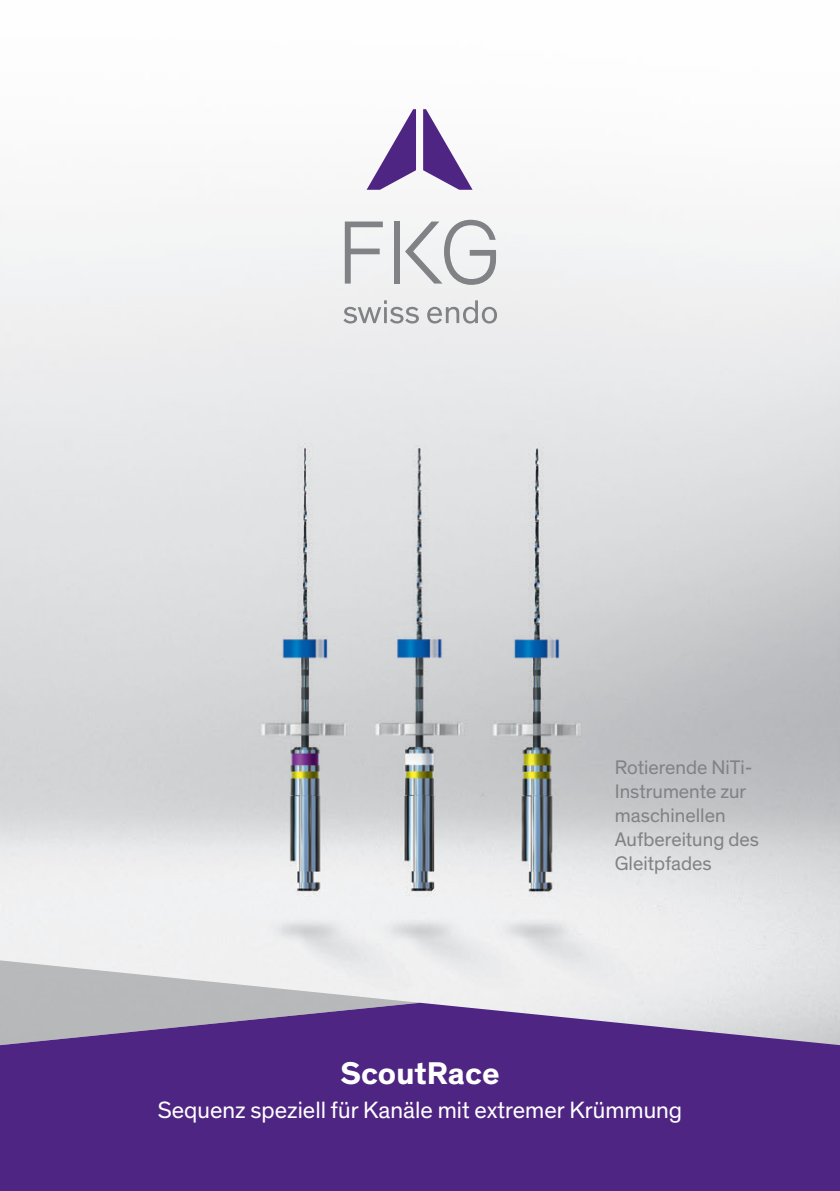
<style>
.page{position:relative;width:840px;height:1191px;background:#fff}
.page>*{position:absolute;margin:0;border:0;box-sizing:border-box;transform-origin:0 0}
.t1{font:700 32px "Theinhardt";color:#fff}
.t2{font:24px "Theinhardt";color:#fff}
.t3{font:20px/24.2px "Theinhardt";color:#808285}
</style>
<div class="page">
<img style="left:0;top:110px;width:839px;height:892px">
<svg style="left:343px;top:300px;width:75px;height:23px"></svg>
<svg style="left:427px;top:300px;width:69px;height:23px"></svg>
<svg style="left:344px;top:221px;width:38px;height:62px"></svg>
<div style="left:394px;top:221px;width:6px;height:62px;background:#808285"></div>
<svg style="left:405px;top:220px;width:91px;height:65px"></svg>
<svg style="left:366px;top:109px;width:50px;height:81px"></svg>
<svg style="left:423px;top:109px;width:49px;height:81px"></svg>
<div style="left:0;top:1002px;width:839px;height:189px;background:#4e2582"></div>
<svg style="left:0;top:951px;width:420px;height:103px"></svg>
<p class="t3" style="left:614px;top:755px;width:145px">Rotierende NiTi-<br>Instrumente zur maschinellen<br>Aufbereitung des<br>Gleitpfades</p>
<h1 class="t1" style="left:340px;top:1053px;width:160px">ScoutRace</h1>
<p class="t2" style="left:158px;top:1095px;width:525px">Sequenz speziell für Kanäle mit extremer Krümmung</p>
</div>
